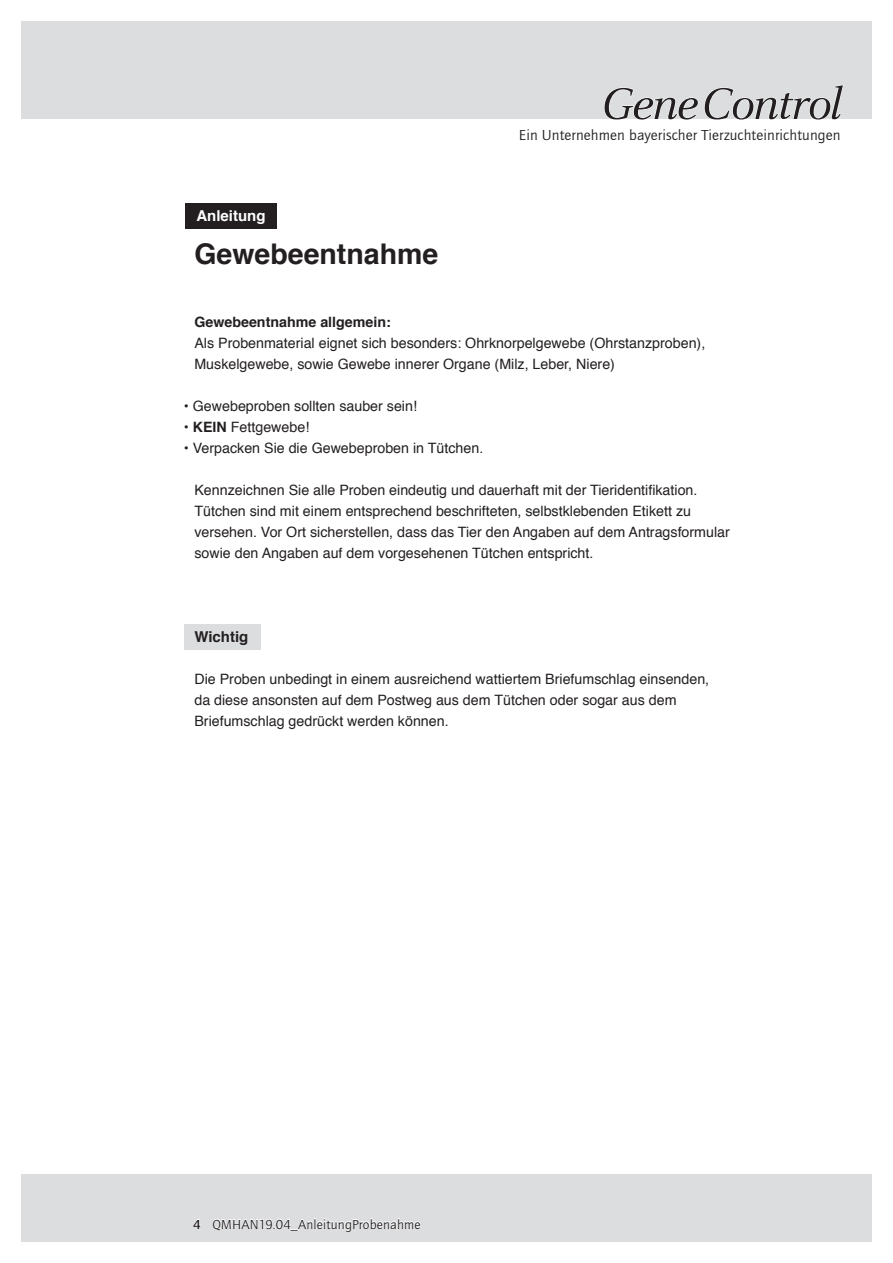
<style>
.page{position:relative;width:893px;height:1263px;background:#fff}
.page>*{position:absolute;margin:0;border:0;box-sizing:border-box;transform-origin:0 0}
.t1{font:italic 48px "Celeste";letter-spacing:-.03em;color:#231f20;scale:1.04 1}
.t2{font:700 28.5px "Helvetica";color:#231f20}
.t3{font:15px "Quay Sans EF";letter-spacing:.01em;color:#231f20;scale:1.04 1}
.t4{font:700 15px "Helvetica";color:#fff}
.t5{font:700 15px "Helvetica";color:#231f20}
.t6{font:14.25px/21px "Helvetica";color:#231f20}
.t7{font:700 14.25px "Helvetica";color:#231f20}
.t8{font:13.5px "Quay Sans EF";letter-spacing:.01em;color:#231f20;scale:1.04 1}
.s1{font-weight:700}
.s2{font-weight:500}
</style>
<div class="page">
<div style="left:184px;top:624px;width:77px;height:26px;background:#dcdddf"></div>
<div style="left:186px;top:203px;width:91px;height:26px;background:#231f20"></div>
<div style="left:21px;top:21px;width:850px;height:98px;background:#dcdddf"></div>
<svg style="left:604px;top:85px;width:240px;height:34px"></svg>
<div style="left:21px;top:1174px;width:850px;height:68px;background:#dcdddf"></div>
<svg style="left:193px;top:1219px;width:8px;height:10px"></svg>
<svg style="left:212px;top:1218px;width:209px;height:14px"></svg>
<p class="t4" style="left:196px;top:204px;width:71px">Anleitung</p>
<h2 class="t2" style="left:194px;top:230px;width:245px">Gewebeentnahme</h2>
<h1 class="t1" style="left:601px;top:79px;width:233px">Gene Control</h1>
<p class="t3" style="left:519px;top:127px;width:311px">Ein Unternehmen bayerischer Tierzuchteinrichtungen</p>
<p class="t7" style="left:194px;top:310px;width:198px">Gewebeentnahme allgemein:</p>
<p class="t6" style="left:194px;top:332px;width:512px">Als Probenmaterial eignet sich besonders: Ohrknorpelgewebe (Ohrstanzproben),<br>Muskelgewebe, sowie Gewebe innerer Organe (Milz, Leber, Niere)</p>
<p class="t6" style="left:184px;top:395px;width:235px">• Gewebeproben sollten sauber sein!</p>
<p class="t6" style="left:184px;top:416px;width:127px">• <span class="s1">KEIN</span> Fettgewebe!</p>
<p class="t6" style="left:184px;top:437px;width:301px">• Verpacken Sie die Gewebeproben in Tütchen.</p>
<p class="t6" style="left:194px;top:479px;width:537px">Kennzeichnen Sie alle Proben eindeutig und dauerhaft mit der Tieridentifikation.<br>Tütchen sind mit einem entsprechend beschrifteten, selbstklebenden Etikett zu versehen. Vor Ort sicherstellen, dass das Tier den Angaben auf dem Antragsformular sowie den Angaben auf dem vorgesehenen Tütchen entspricht.</p>
<p class="t5" style="left:194px;top:624px;width:56px">Wichtig</p>
<p class="t6" style="left:194px;top:668px;width:516px">Die Proben unbedingt in einem ausreichend wattiertem Briefumschlag einsenden, da diese ansonsten auf dem Postweg aus dem Tütchen oder sogar aus dem<br>Briefumschlag gedrückt werden können.</p>
<p class="t8" style="left:193px;top:1216px;width:220px"><span class="s2">4</span> QMHAN19.04_AnleitungProbenahme</p>
</div>
